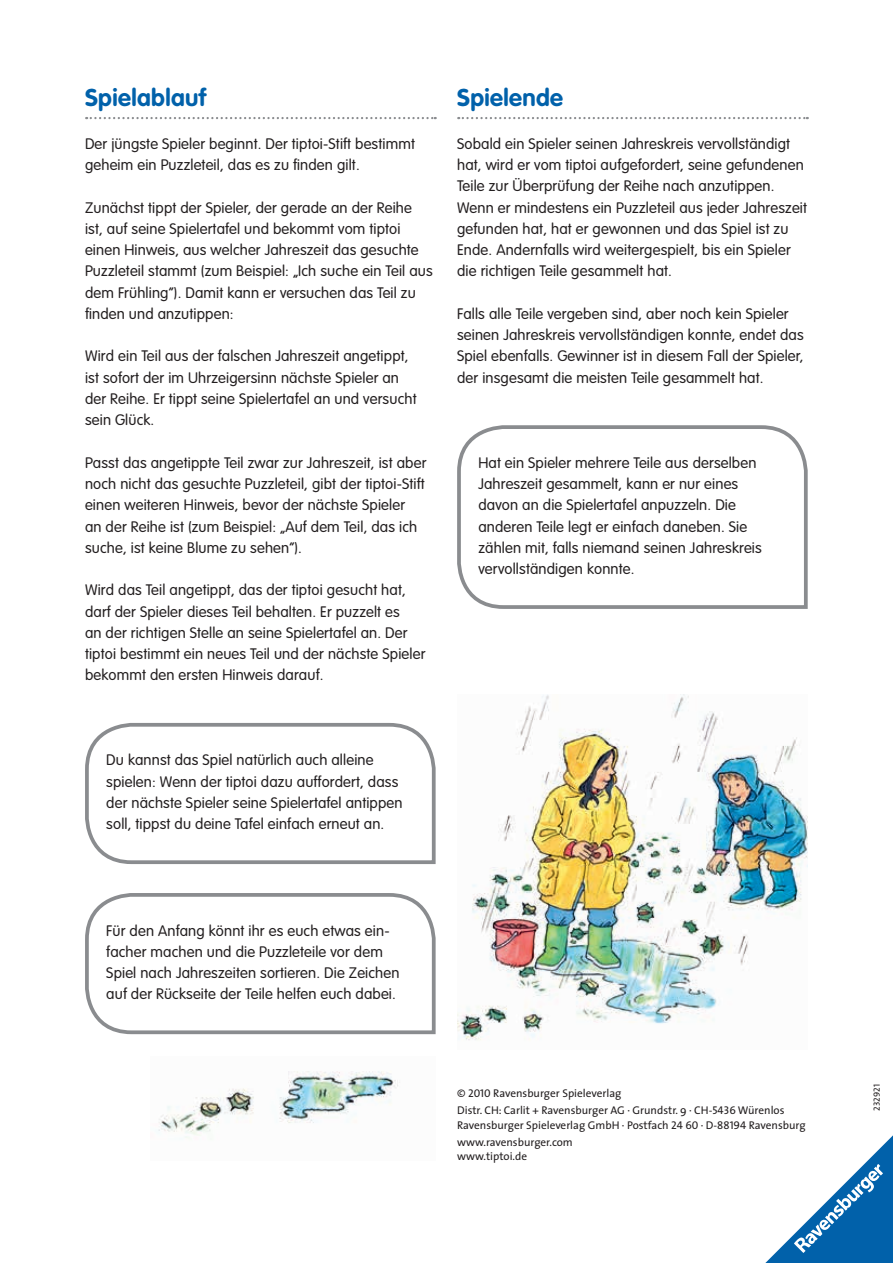
<style>
.page{position:relative;width:893px;height:1263px;background:#fff}
.page>*{position:absolute;margin:0;border:0;box-sizing:border-box;transform-origin:0 0}
.t1{font:700 24px "VAG Rounded Std";letter-spacing:.015em;color:#0161aa}
.t2{font:300 15px/21.3px "VAG Rounded Std";letter-spacing:.01em;color:#231f20}
.t3{font:11.25px/17.4px "The Sans";color:#231f20}
.t4{font:9px "The Sans Caps";color:#231f20}
.s1{font-family:"The Sans Caps"}
</style>
<div class="page">
<svg style="left:86px;top:117px;width:350px;height:2px"></svg>
<svg style="left:458px;top:117px;width:350px;height:2px"></svg>
<svg style="left:85px;top:723px;width:351px;height:141px"></svg>
<svg style="left:457px;top:425px;width:351px;height:184px"></svg>
<svg style="left:85px;top:893px;width:351px;height:142px"></svg>
<img style="left:457px;top:695px;width:351px;height:345px">
<img style="left:158px;top:1071px;width:242px;height:67px">
<svg style="left:765px;top:1135px;width:128px;height:128px"></svg>
<h1 class="t1" style="left:85px;top:84px;width:122px">Spielablauf</h1>
<p class="t2" style="left:85px;top:133px;width:331px">Der jüngste Spieler beginnt. Der tiptoi-Stift bestimmt geheim ein Puzzleteil, das es zu finden gilt.</p>
<p class="t2" style="left:85px;top:197px;width:349px">Zunächst tippt der Spieler, der gerade an der Reihe ist, auf seine Spielertafel und bekommt vom tiptoi einen Hinweis, aus welcher Jahreszeit das gesuchte Puzzleteil stammt (zum Beispiel: „Ich suche ein Teil aus dem Frühling“). Damit kann er versuchen das Teil zu finden und anzutippen:</p>
<p class="t2" style="left:85px;top:346px;width:333px">Wird ein Teil aus der falschen Jahreszeit angetippt, ist sofort der im Uhrzeigersinn nächste Spieler an der Reihe. Er tippt seine Spielertafel an und versucht sein Glück.</p>
<p class="t2" style="left:85px;top:452px;width:343px">Passt das angetippte Teil zwar zur Jahreszeit, ist aber noch nicht das gesuchte Puzzleteil, gibt der tiptoi-Stift einen weiteren Hinweis, bevor der nächste Spieler<br>an der Reihe ist (zum Beispiel: „Auf dem Teil, das ich suche, ist keine Blume zu sehen“).</p>
<p class="t2" style="left:85px;top:580px;width:342px">Wird das Teil angetippt, das der tiptoi gesucht hat, darf der Spieler dieses Teil behalten. Er puzzelt es<br>an der richtigen Stelle an seine Spielertafel an. Der tiptoi bestimmt ein neues Teil und der nächste Spieler bekommt den ersten Hinweis darauf.</p>
<h1 class="t1" style="left:457px;top:84px;width:107px">Spielende</h1>
<p class="t2" style="left:457px;top:133px;width:351px">Sobald ein Spieler seinen Jahreskreis vervollständigt hat, wird er vom tiptoi aufgefordert, seine gefundenen Teile zur Überprüfung der Reihe nach anzutippen.<br>Wenn er mindestens ein Puzzleteil aus jeder Jahreszeit gefunden hat, hat er gewonnen und das Spiel ist zu Ende. Andernfalls wird weitergespielt, bis ein Spieler die richtigen Teile gesammelt hat.</p>
<p class="t2" style="left:457px;top:304px;width:348px">Falls alle Teile vergeben sind, aber noch kein Spieler seinen Jahreskreis vervollständigen konnte, endet das Spiel ebenfalls. Gewinner ist in diesem Fall der Spieler, der insgesamt die meisten Teile gesammelt hat.</p>
<p class="t2" style="left:478px;top:452px;width:285px">Hat ein Spieler mehrere Teile aus derselben Jahreszeit gesammelt, kann er nur eines davon an die Spielertafel anpuzzeln. Die anderen Teile legt er einfach daneben. Sie zählen mit, falls niemand seinen Jahreskreis vervollständigen konnte.</p>
<p class="t2" style="left:106px;top:750px;width:298px">Du kannst das Spiel natürlich auch alleine spielen: Wenn der tiptoi dazu auffordert, dass der nächste Spieler seine Spielertafel antippen soll, tippst du deine Tafel einfach erneut an.</p>
<p class="t2" style="left:106px;top:920px;width:295px">Für den Anfang könnt ihr es euch etwas ein&shy;facher machen und die Puzzleteile vor dem Spiel nach Jahreszeiten sortieren. Die Zeichen auf der Rückseite der Teile helfen euch dabei.</p>
<p class="t3" style="left:457px;top:1084px;width:329px">© <span class="s1">2010</span> Ravensburger Spieleverlag<br>Distr. CH: Carlit + Ravensburger AG · Grundstr. 9 · CH-<span class="s1">5436</span> Würenlos</p>
<p class="t3" style="left:457px;top:1116px;width:350px">Ravensburger Spieleverlag GmbH · Postfach <span class="s1">24 60</span> · D-<span class="s1">88194</span> Ravensburg www.ravensburger.com</p>
<p class="t3" style="left:457px;top:1147px;width:72px">www.tiptoi.de</p>
<p class="t4" style="left:869px;top:1111px;width:28px;rotate:-90deg">232921</p>
</div>
